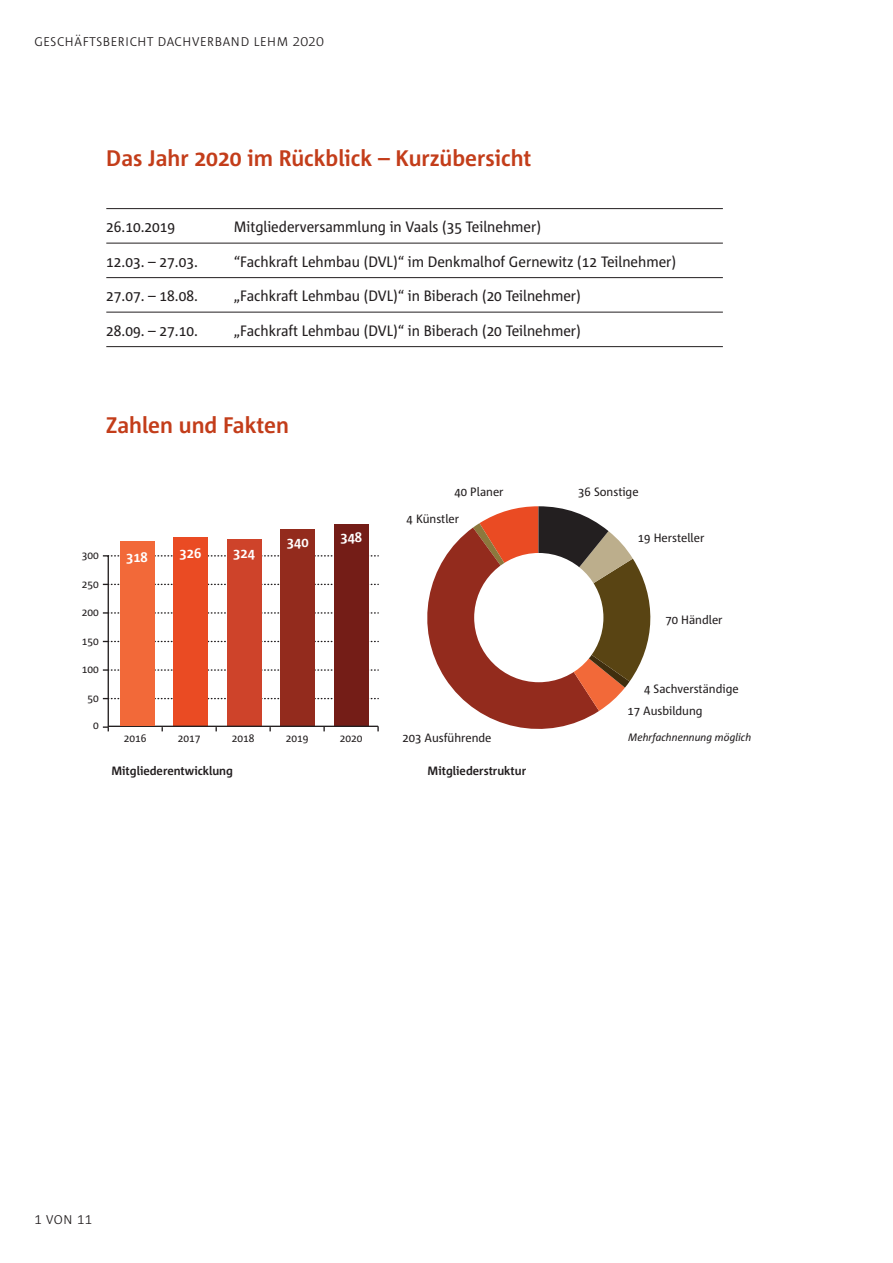
<style>
.page{position:relative;width:893px;height:1263px;background:#fff}
.page>*{position:absolute;margin:0;border:0;box-sizing:border-box;transform-origin:0 0}
.t1{font:700 22.5px "Corpid C1 s S Cd";color:#c33d1a;scale:1.05 1}
.t2{font:15px "Corpid C1 s S Cd";color:#231f20}
.t3{font:300 15px "Corpid C1 s S Cd";color:#231f20;scale:1.05 1}
.t4{font:700 13.8px "Corpid C1 s S Cd";color:#fff;scale:1.05 1}
.t5{font:12px/21.8px "Corpid C1 s S Cd";color:#231f20;scale:1.05 1}
.t6{font:700 12px "Corpid C1 s S Cd";color:#231f20;scale:1.05 1}
.t7{font:10.8px "Corpid C1 s S Cd";color:#231f20;scale:1.05 1}
.t8{font:italic 10.65px "Corpid C1 s S Cd";color:#231f20;scale:1.05 1}
</style>
<div class="page">
<hr style="left:106px;top:208px;width:617px;height:1px;background:#231f20">
<hr style="left:106px;top:243px;width:617px;height:1px;background:#231f20">
<hr style="left:106px;top:277px;width:617px;height:1px;background:#231f20">
<hr style="left:106px;top:312px;width:617px;height:1px;background:#231f20">
<hr style="left:106px;top:346px;width:617px;height:1px;background:#231f20">
<div style="left:227px;top:539px;width:34px;height:187px;background:#ce432a"></div>
<div style="left:173px;top:537px;width:35px;height:189px;background:#ea4b23"></div>
<svg style="left:102px;top:554px;width:277px;height:177px"></svg>
<svg style="left:427px;top:506px;width:224px;height:223px"></svg>
<div style="left:474px;top:553px;width:129px;height:129px;background:#fff;border-radius:50%"></div>
<div style="left:334px;top:524px;width:35px;height:202px;background:#741d17"></div>
<div style="left:281px;top:529px;width:34px;height:197px;background:#932b1d"></div>
<hr style="left:108px;top:726px;width:270px;height:1px;background:#231f20">
<div style="left:120px;top:542px;width:34px;height:184px;background:#f26939"></div>
<p class="t3" style="left:34px;top:31px;width:278px">GESCHÄFTSBERICHT DACHVERBAND LEHM 2020</p>
<h1 class="t1" style="left:106px;top:144px;width:406px">Das Jahr 2020 im Rückblick – Kurzübersicht</h1>
<p class="t2" style="left:106px;top:218px;width:70px">26.10.2019</p>
<p class="t2" style="left:234px;top:218px;width:309px">Mitgliederversammlung in Vaals (35 Teilnehmer)</p>
<p class="t2" style="left:106px;top:252px;width:93px">12.03. – 27.03.</p>
<p class="t2" style="left:234px;top:252px;width:444px">“Fachkraft Lehmbau (DVL)“ im Denkmalhof Gernewitz (12 Teilnehmer)</p>
<p class="t2" style="left:106px;top:287px;width:93px">27.07. – 18.08.</p>
<p class="t2" style="left:234px;top:287px;width:349px">„Fachkraft Lehmbau (DVL)“ in Biberach (20 Teilnehmer)</p>
<p class="t2" style="left:106px;top:321px;width:93px">28.09. – 27.10.</p>
<p class="t2" style="left:234px;top:321px;width:349px">„Fachkraft Lehmbau (DVL)“ in Biberach (20 Teilnehmer)</p>
<h1 class="t1" style="left:106px;top:411px;width:176px">Zahlen und Fakten</h1>
<p class="t7" style="left:82px;top:549px;width:18px">300</p>
<p class="t7" style="left:82px;top:577px;width:18px">250</p>
<p class="t7" style="left:82px;top:606px;width:18px">200</p>
<p class="t7" style="left:82px;top:634px;width:18px">150</p>
<p class="t7" style="left:82px;top:663px;width:18px">100</p>
<p class="t7" style="left:88px;top:691px;width:12px">50</p>
<p class="t7" style="left:93px;top:718px;width:7px">0</p>
<p class="t4" style="left:126px;top:548px;width:22px">318</p>
<p class="t4" style="left:180px;top:544px;width:22px">326</p>
<p class="t4" style="left:233px;top:544px;width:22px">324</p>
<p class="t4" style="left:287px;top:533px;width:22px">340</p>
<p class="t4" style="left:340px;top:528px;width:22px">348</p>
<p class="t5" style="left:454px;top:481px;width:48px">40 Planer</p>
<p class="t5" style="left:407px;top:508px;width:52px">4 Künstler</p>
<p class="t7" style="left:124px;top:731px;width:23px">2016</p>
<p class="t7" style="left:178px;top:731px;width:23px">2017</p>
<p class="t7" style="left:232px;top:731px;width:23px">2018</p>
<p class="t7" style="left:286px;top:731px;width:23px">2019</p>
<p class="t7" style="left:340px;top:731px;width:23px">2020</p>
<p class="t5" style="left:402px;top:726px;width:86px">203 Ausführende</p>
<p class="t6" style="left:111px;top:763px;width:117px">Mitgliederentwicklung</p>
<p class="t6" style="left:428px;top:763px;width:95px">Mitgliederstruktur</p>
<p class="t5" style="left:578px;top:481px;width:59px">36 Sonstige</p>
<p class="t5" style="left:638px;top:527px;width:65px">19 Hersteller</p>
<p class="t5" style="left:665px;top:608px;width:56px">70 Händler</p>
<p class="t5" style="left:627px;top:678px;width:107px;text-indent:17px">4 Sachverständige<br>17 Ausbildung</p>
<p class="t8" style="left:628px;top:731px;width:119px">Mehrfachnennung möglich</p>
<p class="t3" style="left:34px;top:1209px;width:57px">1 VON 11</p>
</div>
